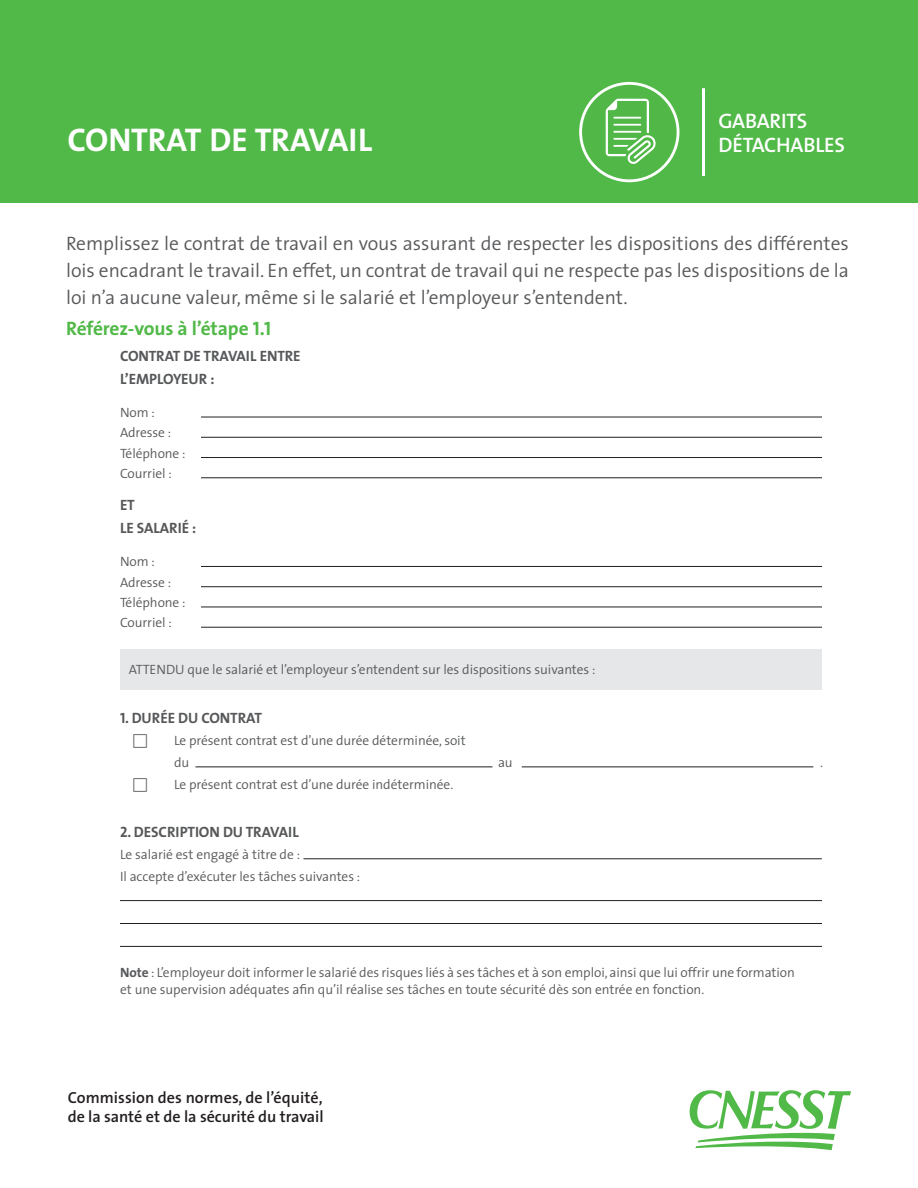
<style>
.page{position:relative;width:918px;height:1188px;background:#fff}
.page>*{position:absolute;margin:0;border:0;box-sizing:border-box;transform-origin:0 0}
._1-Titres_crevés_ban{font:33px "The Sans Bold Caps";letter-spacing:-.01em;color:#fff}
.Texte_icone_gabarit{font:600 21px/24px "The Sans";letter-spacing:-.01em;color:#fff}
.texte_intro_contrat{font:300 19.5px/27px "The Sans";color:#57585a;text-align:justify}
._1-Sous-titre_H3{font:700 19.5px "The Sans";letter-spacing:-.005em;color:#51b948}
.t1{font:600 16.2px "The Sans";letter-spacing:-.005em;color:#231f20}
.Titre_CAP_contrat{font:15px "The Sans Bold Caps";letter-spacing:-.005em;color:#57585a}
.texte_contrat{font:300 13.5px "The Sans";letter-spacing:-.005em;color:#57585a}
.Note_23-10{font:300 13.5px/16.5px "The Sans";letter-spacing:-.005em;color:#57585a}
.texte_tableau_contra{font:300 13.5px "The Sans";letter-spacing:-.005em;color:#57585a}
.s1{font-family:"The Sans Bold Caps";font-weight:400}
.s2{font-family:"The Sans Semi Light Caps";font-weight:400}
.s3{font-weight:700}
</style>
<div class="page">
<svg style="left:690px;top:1090px;width:161px;height:60px"></svg>
<div style="left:0;top:0;width:918px;height:202px;background:#51b948"></div>
<svg style="left:606px;top:99px;width:50px;height:65px"></svg>
<div style="left:579px;top:82px;width:100px;height:100px;border:3px solid #fff;border-radius:50%"></div>
<hr style="left:702px;top:88px;width:3px;height:88px;background:#fff">
<hr style="left:201px;top:417px;width:621px;height:1px;background:#231f20">
<hr style="left:201px;top:437px;width:621px;height:1px;background:#231f20">
<hr style="left:201px;top:457px;width:621px;height:1px;background:#231f20">
<hr style="left:201px;top:478px;width:621px;height:1px;background:#231f20">
<hr style="left:201px;top:566px;width:621px;height:1px;background:#231f20">
<hr style="left:201px;top:586px;width:621px;height:1px;background:#231f20">
<hr style="left:201px;top:607px;width:621px;height:1px;background:#231f20">
<hr style="left:201px;top:627px;width:621px;height:1px;background:#231f20">
<div style="left:120px;top:649px;width:702px;height:41px;background:#e6e7e9"></div>
<hr style="left:120px;top:900px;width:702px;height:1px;background:#231f20">
<hr style="left:120px;top:923px;width:702px;height:1px;background:#231f20">
<hr style="left:120px;top:946px;width:702px;height:1px;background:#231f20">
<hr style="left:195px;top:767px;width:297px;height:1px;background:#231f20">
<hr style="left:522px;top:767px;width:291px;height:1px;background:#231f20">
<hr style="left:303px;top:859px;width:519px;height:1px;background:#231f20">
<p class="_1-Titres_crevés_ban" style="left:68px;top:112px;width:306px">CONTRAT DE TRAVAIL</p>
<p class="Texte_icone_gabarit" style="left:718px;top:108px;width:128px">GABARITS<br>DÉTACHABLES</p>
<p class="texte_intro_contrat" style="left:66px;top:229px;width:785px">Remplissez le contrat de travail en vous assurant de respecter les dispositions des différentes lois encadrant le travail. En effet, un contrat de travail qui ne respecte pas les dispositions de la loi n’a aucune valeur, même si le salarié et l’employeur s’entendent.</p>
<p class="_1-Sous-titre_H3" style="left:66px;top:312px;width:207px">Référez-vous à l’étape <span class="s1">1.1</span></p>
<p class="Titre_CAP_contrat" style="left:120px;top:343px;width:182px">CONTRAT DE TRAVAIL ENTRE</p>
<p class="Titre_CAP_contrat" style="left:120px;top:366px;width:96px">L’EMPLOYEUR :</p>
<p class="texte_tableau_contra" style="left:120px;top:401px;width:36px">Nom :</p>
<p class="texte_tableau_contra" style="left:120px;top:422px;width:53px">Adresse :</p>
<p class="texte_tableau_contra" style="left:120px;top:442px;width:67px">Téléphone :</p>
<p class="texte_tableau_contra" style="left:120px;top:462px;width:53px">Courriel :</p>
<p class="Titre_CAP_contrat" style="left:120px;top:493px;width:16px">ET</p>
<p class="Titre_CAP_contrat" style="left:120px;top:516px;width:78px">LE SALARIÉ :</p>
<p class="texte_tableau_contra" style="left:120px;top:551px;width:36px">Nom :</p>
<p class="texte_tableau_contra" style="left:120px;top:571px;width:53px">Adresse :</p>
<p class="texte_tableau_contra" style="left:120px;top:591px;width:67px">Téléphone :</p>
<p class="texte_tableau_contra" style="left:120px;top:611px;width:53px">Courriel :</p>
<p class="texte_contrat" style="left:129px;top:659px;width:468px"><span class="s2">ATTENDU</span> que le salarié et l’employeur s’entendent sur les dispositions suivantes :</p>
<p class="Titre_CAP_contrat" style="left:120px;top:706px;width:144px">1. DURÉE DU CONTRAT</p>
<p class="texte_contrat" style="left:174px;top:729px;width:293px">Le présent contrat est d’une durée déterminée, soit</p>
<p class="texte_contrat" style="left:174px;top:751px;width:17px">du</p>
<p class="texte_contrat" style="left:498px;top:751px;width:16px">au</p>
<p class="texte_contrat" style="left:820px;top:751px;width:4px">.</p>
<p class="texte_contrat" style="left:174px;top:773px;width:281px">Le présent contrat est d’une durée indéterminée.</p>
<p class="Titre_CAP_contrat" style="left:120px;top:820px;width:180px">2. DESCRIPTION DU TRAVAIL</p>
<p class="texte_contrat" style="left:120px;top:843px;width:182px">Le salarié est engagé à titre de :</p>
<p class="texte_contrat" style="left:120px;top:865px;width:242px">Il accepte d’exécuter les tâches suivantes :</p>
<p class="Note_23-10" style="left:120px;top:964px;width:677px"><span class="s3">Note</span> : L’employeur doit informer le salarié des risques liés à ses tâches et à son emploi, ainsi que lui offrir une formation et une supervision adéquates afin qu’il réalise ses tâches en toute sécurité dès son entrée en fonction.</p>
<p class="t1" style="left:68px;top:1084px;width:256px">Commission des normes, de l’équité,</p>
<p class="t1" style="left:68px;top:1103px;width:257px">de la santé et de la sécurité du travail</p>
</div>
